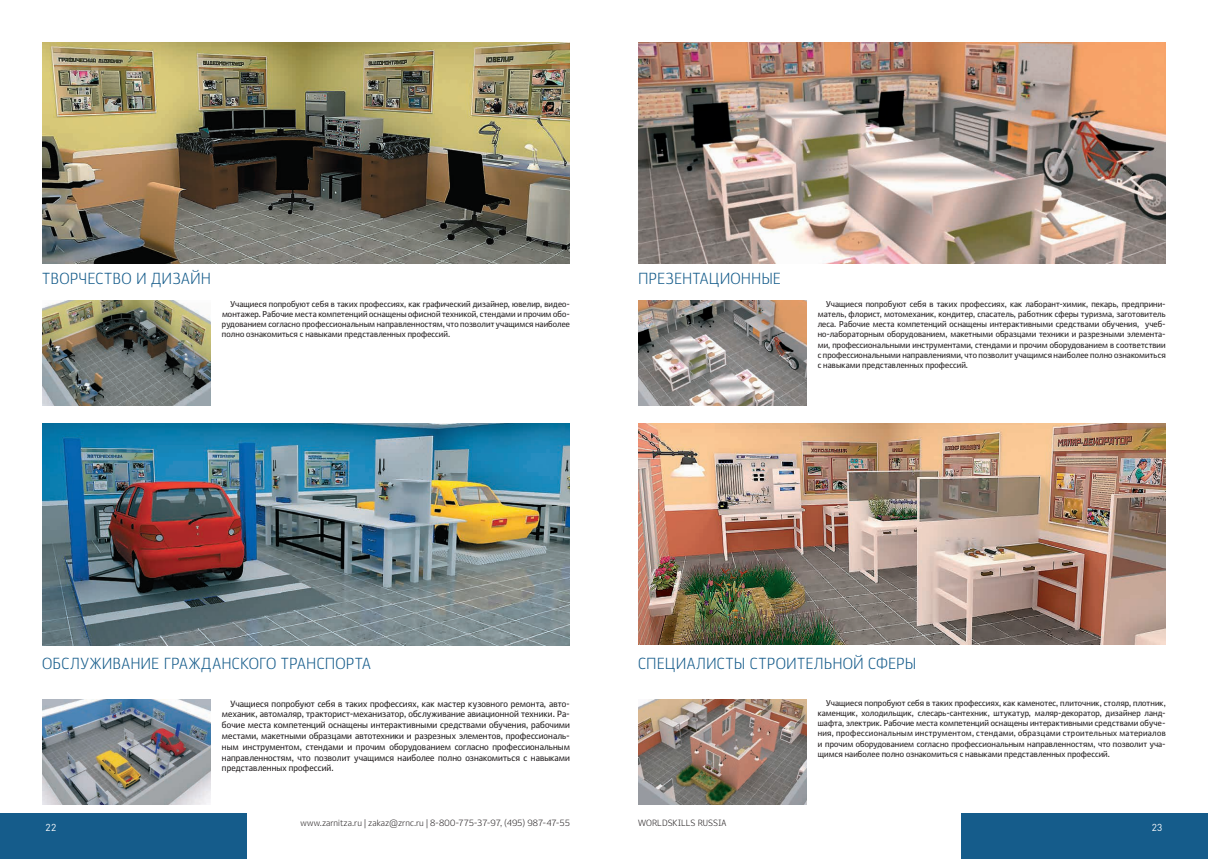
<style>
.page{position:relative;width:1208px;height:859px;background:#fff}
.page>*{position:absolute;margin:0;border:0;box-sizing:border-box;transform-origin:0 0}
.t1{font:16px "Ekibastuz";letter-spacing:.005em;color:#155c8b;scale:.9 1}
.t2{font:10px "DIN Pro";color:#fff}
.t3{font:700 9px/10.8px "Ekibastuz";letter-spacing:.01em;color:#231f20;text-align:justify;scale:.9 1}
.t4{font:9px "Ekibastuz";letter-spacing:.005em;color:#231f20;scale:.9 1}
.t5{font:700 8.5px/10.2px "Ekibastuz";letter-spacing:.01em;color:#231f20;text-align:justify;scale:.9 1}
</style>
<div class="page">
<div style="left:961px;top:814px;width:247px;height:45px;background:#155c8b"></div>
<div style="left:0;top:814px;width:247px;height:45px;background:#155c8b"></div>
<img style="left:42px;top:43px;width:528px;height:221px">
<img style="left:42px;top:301px;width:169px;height:105px">
<img style="left:42px;top:424px;width:528px;height:221px">
<img style="left:42px;top:700px;width:169px;height:104px">
<img style="left:638px;top:423px;width:527px;height:221px">
<img style="left:638px;top:43px;width:527px;height:221px">
<img style="left:638px;top:700px;width:168px;height:105px">
<img style="left:638px;top:301px;width:168px;height:105px">
<h1 class="t1" style="left:42px;top:269px;width:189px">ТВОРЧЕСТВО И ДИЗАЙН</h1>
<p class="t5" style="left:222px;top:299px;width:388px;text-indent:9px">Учащиеся попробуют себя в таких профессиях, как графический дизайнер, ювелир, видео&shy;монтажер. Рабочие места компетенций оснащены офисной техникой, стендами и прочим обо&shy;рудованием согласно профессиональным направленностям, что позволит учащимся наиболее полно ознакомиться с навыками представленных профессий.</p>
<h1 class="t1" style="left:638px;top:269px;width:160px">ПРЕЗЕНТАЦИОННЫЕ</h1>
<p class="t5" style="left:817px;top:299px;width:388px;text-indent:9px">Учащиеся попробуют себя в таких профессиях, как лаборант-химик, пекарь, предприни&shy;матель, флорист, мотомеханик, кондитер, спасатель, работник сферы туризма, заготовитель леса. Рабочие места компетенций оснащены интерактивными средствами обучения, учеб&shy;но-лабораторным оборудованием, макетными образцами техники и разрезными элемента&shy;ми, профессиональными инструментами, стендами и прочим оборудованием в соответствии с профессиональными направлениями, что позволит учащимся наиболее полно ознакомиться с навыками представленных профессий.</p>
<h1 class="t1" style="left:42px;top:654px;width:366px">ОБСЛУЖИВАНИЕ ГРАЖДАНСКОГО ТРАНСПОРТА</h1>
<p class="t3" style="left:222px;top:698px;width:388px;text-indent:9px">Учащиеся попробуют себя в таких профессиях, как мастер кузовного ремонта, авто&shy;механик, автомаляр, тракторист-механизатор, обслуживание авиационной техники. Ра&shy;бочие места компетенций оснащены интерактивными средствами обучения, рабочими местами, макетными образцами автотехники и разрезных элементов, профессиональ&shy;ным инструментом, стендами и прочим оборудованием согласно профессиональным направленностям, что позволит учащимся наиболее полно ознакомиться с навыками представленных профессий.</p>
<h1 class="t1" style="left:638px;top:654px;width:311px">СПЕЦИАЛИСТЫ СТРОИТЕЛЬНОЙ СФЕРЫ</h1>
<p class="t5" style="left:817px;top:698px;width:388px;text-indent:9px">Учащиеся попробуют себя в таких профессиях, как каменотес, плиточник, столяр, плотник, каменщик, холодильщик, слесарь-сантехник, штукатур, маляр-декоратор, дизайнер ланд&shy;шафта, электрик. Рабочие места компетенций оснащены интерактивными средствами обуче&shy;ния, профессиональным инструментом, стендами, образцами строительных материалов и прочим оборудованием согласно профессиональным направленностям, что позволит уча&shy;щимся наиболее полно ознакомиться с навыками представленных профессий.</p>
<p class="t4" style="left:300px;top:817px;width:301px">www.zarnitza.ru | zakaz@zrnc.ru | 8-800-775-37-97, (495) 987-47-55</p>
<p class="t4" style="left:638px;top:817px;width:100px">WORLDSKILLS RUSSIA</p>
<p class="t2" style="left:46px;top:821px;width:12px">22</p>
<p class="t2" style="left:1151px;top:821px;width:12px">23</p>
</div>
